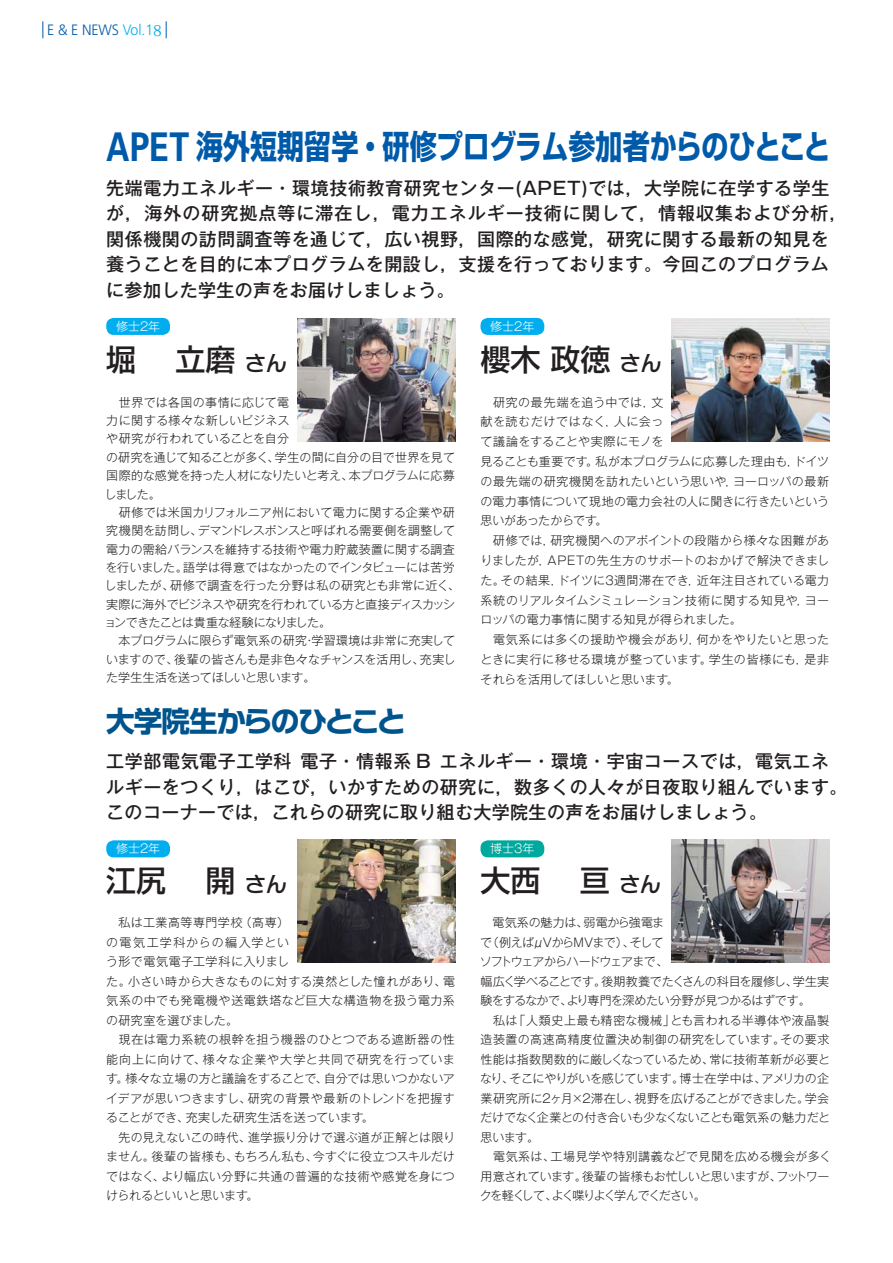
<style>
.page{position:relative;width:893px;height:1263px;background:#fff}
.page>*{position:absolute;margin:0;border:0;box-sizing:border-box;transform-origin:0 0}
.t1{font:33px "Shin Go Pro Bold 90 msp RKSJ H";color:#005aaa;scale:.82 1}
.t2{font:30px "Shin Go Pro Medium 90 msp RKSJ H";color:#231f20}
.t3{font:28.5px "Typelabo N Std Bold 90 msp RKSJ H";letter-spacing:-.06em;color:#00548e}
.t4{font:18px/25.5px "Gothic MB101 Pro Medium 90 msp RKSJ H";letter-spacing:.03em;color:#231f20}
.t5{font:300 15px "Frutiger";letter-spacing:-.005em;color:#005aaa;scale:.95 1}
.t6{font:12px/18.3px "Gothic MB101 Pro Light 90 msp RKSJ H";letter-spacing:.01em;color:#231f20}
.t7{font:12px/19.5px "Gothic MB101 Pro Light 90 msp RKSJ H";letter-spacing:-.02em;color:#231f20}
.t8{font:12px "Gothic MB101 Pro Light 90 msp RKSJ H";color:#fff}
.s1{color:#00aeef}
.s2{font-family:"Koz Min Pro Regular 90 msp RKSJ H";font-weight:400;color:#00aeef}
.s3{font-family:"Univers";font-weight:700;font-size:39.6px}
.s4{font-family:"Typelabo N Std Medium 90 msp RKSJ H";font-size:21px}
.s5{font-family:"Shin Go Pro Bold 90 msp RKSJ H"}
</style>
<div class="page">
<svg style="left:166px;top:21px;width:1px;height:17px"></svg>
<svg style="left:42px;top:21px;width:1px;height:17px"></svg>
<div style="left:106px;top:840px;width:64px;height:17px;background:#00aeef;border-radius:7px"></div>
<div style="left:480px;top:840px;width:64px;height:17px;background:#00a99d;border-radius:7px"></div>
<img style="left:298px;top:318px;width:157px;height:123px">
<img style="left:672px;top:318px;width:157px;height:123px">
<img style="left:298px;top:839px;width:157px;height:124px">
<img style="left:672px;top:839px;width:157px;height:124px">
<div style="left:106px;top:318px;width:64px;height:17px;background:#00aeef;border-radius:7px"></div>
<div style="left:480px;top:318px;width:64px;height:17px;background:#00aeef;border-radius:7px"></div>
<p class="t5" style="left:47px;top:24px;width:122px">E &amp; E NEWS <span class="s1">Vol.1</span><span class="s2">8</span></p>
<h1 class="t1" style="left:106px;top:135px;width:885px"><span class="s3">APET</span> 海外短期留学・研修プログラム参加者からのひとこと</h1>
<h3 class="t4" style="left:106px;top:177px;width:742px">先端電力エネルギー・環境技術教育研究センター(APET)では，大学院に在学する学生が，海外の研究拠点等に滞在し，電力エネルギー技術に関して，情報収集および分析，関係機関の訪問調査等を通じて，広い視野，国際的な感覚，研究に関する最新の知見を養うことを目的に本プログラムを開設し，支援を行っております。今回このプログラムに参加した学生の声をお届けしましょう。</h3>
<p class="t8" style="left:116px;top:322px;width:46px">修士2年</p>
<p class="t8" style="left:490px;top:322px;width:46px">修士2年</p>
<h2 class="t2" style="left:106px;top:349px;width:182px">堀 立磨<span class="s4">さん</span></h2>
<h2 class="t2" style="left:480px;top:349px;width:182px">櫻木政徳<span class="s4">さん</span></h2>
<p class="t6" style="left:104px;top:395px;width:357px">　世界では各国の事情に応じて電<br>力に関する様々な新しいビジネス<br>や研究が行われていることを自分<br>の研究を通じて知ることが多く、学生の間に自分の目で世界を見て国際的な感覚を持った人材になりたいと考え、本プログラムに応募しました。<br>　研修では米国カリフォルニア州において電力に関する企業や研究機関を訪問し、デマンドレスポンスと呼ばれる需要側を調整して電力の需給バランスを維持する技術や電力貯蔵装置に関する調査を行いました。語学は得意ではなかったのでインタビューには苦労しましたが、研修で調査を行った分野は私の研究とも非常に近く、実際に海外でビジネスや研究を行われている方と直接ディスカッションできたことは貴重な経験になりました。<br>　本プログラムに限らず電気系の研究・学習環境は非常に充実していますので、後輩の皆さんも是非色々なチャンスを活用し、充実した学生生活を送ってほしいと思います。</p>
<p class="t6" style="left:480px;top:394px;width:350px;line-height:19.8px">　研究の最先端を追う中では，文<br>献を読むだけではなく，人に会っ<br>て議論をすることや実際にモノを<br>見ることも重要です。私が本プログラムに応募した理由も，ドイツの最先端の研究機関を訪れたいという思いや，ヨーロッパの最新の電力事情について現地の電力会社の人に聞きに行きたいという思いがあったからです。<br>　研修では，研究機関へのアポイントの段階から様々な困難がありましたが，APETの先生方のサポートのおかげで解決できました。その結果，ドイツに3週間滞在でき，近年注目されている電力系統のリアルタイムシミュレーション技術に関する知見や，ヨーロッパの電力事情に関する知見が得られました。<br>　電気系には多くの援助や機会があり，何かをやりたいと思ったときに実行に移せる環境が整っています。学生の皆様にも，是非それらを活用してほしいと思います。</p>
<h3 class="t3" style="left:106px;top:710px;width:301px"><span class="s5">大学院生</span>からのひとこと</h3>
<h3 class="t4" style="left:106px;top:751px;width:742px">工学部電気電子工学科 電子・情報系 B エネルギー・環境・宇宙コースでは，電気エネルギーをつくり，はこび，いかすための研究に，数多くの人々が日夜取り組んでいます。このコーナーでは，これらの研究に取り組む大学院生の声をお届けしましょう。</h3>
<p class="t8" style="left:116px;top:844px;width:46px">修士2年</p>
<p class="t8" style="left:490px;top:844px;width:46px">博士3年</p>
<h2 class="t2" style="left:106px;top:870px;width:182px">江尻 開<span class="s4">さん</span></h2>
<p class="t6" style="left:106px;top:915px;width:350px;line-height:19.5px">　私は工業高等専門学校（高専）<br>の電気工学科からの編入学とい<br>う形で電気電子工学科に入りまし<br>た。小さい時から大きなものに対する漠然とした憧れがあり、電気系の中でも発電機や送電鉄塔など巨大な構造物を扱う電力系の研究室を選びました。<br>　現在は電力系統の根幹を担う機器のひとつである遮断器の性能向上に向けて、様々な企業や大学と共同で研究を行っています。様々な立場の方と議論をすることで、自分では思いつかないアイデアが思いつきますし、研究の背景や最新のトレンドを把握することができ、充実した研究生活を送っています。<br>　先の見えないこの時代、進学振り分けで選ぶ道が正解とは限りません。後輩の皆様も、もちろん私も、今すぐに役立つスキルだけではなく、より幅広い分野に共通の普遍的な技術や感覚を身につけられるといいと思います。</p>
<h2 class="t2" style="left:480px;top:870px;width:182px">大西 亘<span class="s4">さん</span></h2>
<p class="t7" style="left:480px;top:915px;width:353px">　電気系の魅力は、弱電から強電ま<br>で（例えばμVからMVまで）、そして<br>ソフトウェアからハードウェアまで、<br>幅広く学べることです。後期教養でたくさんの科目を履修し、学生実験をするなかで、より専門を深めたい分野が見つかるはずです。<br>　私は「人類史上最も精密な機械」とも言われる半導体や液晶製造装置の高速高精度位置決め制御の研究をしています。その要求性能は指数関数的に厳しくなっているため、常に技術革新が必要となり、そこにやりがいを感じています。博士在学中は、アメリカの企業研究所に2ヶ月×2滞在し、視野を広げることができました。学会だけでなく企業との付き合いも少なくないことも電気系の魅力だと思います。<br>　電気系は、工場見学や特別講義などで見聞を広める機会が多く用意されています。後輩の皆様もお忙しいと思いますが、フットワークを軽くして、よく喋りよく学んでください。</p>
</div>
